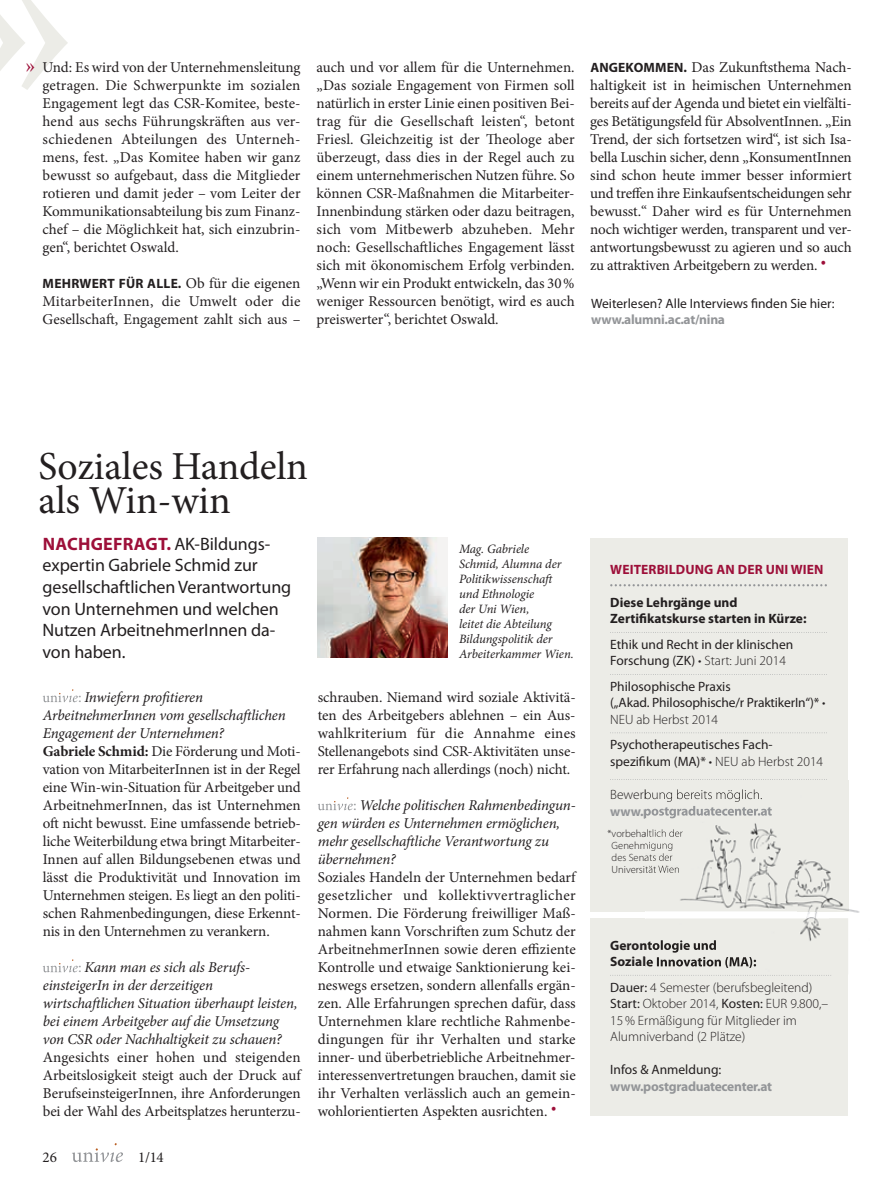
<style>
.page{position:relative;width:893px;height:1191px;background:#fff}
.page>*{position:absolute;margin:0;border:0;box-sizing:border-box;transform-origin:0 0}
.t1{font:39.75px/34px "Minion Pro";letter-spacing:-.005em;color:#231f20}
.t2{font:22.5px "Minion Pro";color:#9d0f39}
.t3{font:18px/21.6px "Myriad Pro";letter-spacing:-.005em;color:#231f20}
.t4{font:15px/18px "Minion Pro";letter-spacing:-.01em;color:#231f20;text-align:justify}
.t5{font:italic 15px/18px "Minion Pro";letter-spacing:-.01em;color:#231f20}
.t6{font:13.5px/16.5px "Myriad Pro";color:#231f20}
.t7{font:300 13.5px/16.5px "Myriad Pro";color:#231f20}
.t8{font:700 13.5px/16.5px "Myriad Pro";color:#231f20}
.t9{font:700 13.5px "Myriad Pro";letter-spacing:-.02em;color:#939598}
.t10{font:700 13.5px "Myriad Pro";letter-spacing:.02em;color:#231f20}
.t11{font:700 13.5px "Myriad Pro";letter-spacing:.01em;color:#9d0f39}
.t12{font:italic 12.75px/15px "Minion Pro";letter-spacing:-.01em;color:#231f20}
.t13{font:300 10.5px/12px "Myriad Pro";color:#231f20}
.s1{font-family:"Minion Pro";font-weight:400;font-size:15px}
.s2{font-family:"Myriad Pro";font-weight:700;font-size:13.5px}
.s3{font-weight:700;color:#9d0f39}
.s4{font-family:"Myriad Pro";font-size:13.5px;color:#939598}
.s5{font-style:italic}
.s6{font-weight:700}
.s7{font-family:"Myriad Pro";font-style:normal;font-size:13.5px;color:#939598}
.s8{font-weight:300}
.s9{font-weight:400}
</style>
<div class="page">
<svg style="left:72px;top:1143px;width:51px;height:19px"></svg>
<svg style="left:0;top:0;width:68px;height:90px"></svg>
<svg style="left:43px;top:689px;width:35px;height:13px"></svg>
<svg style="left:43px;top:959px;width:35px;height:13px"></svg>
<svg style="left:318px;top:797px;width:35px;height:13px"></svg>
<div style="left:590px;top:918px;width:258px;height:198px;background:#ecece7"></div>
<div style="left:590px;top:538px;width:258px;height:373px;background:#ecece7"></div>
<svg style="left:610px;top:584px;width:217px;height:2px"></svg>
<svg style="left:610px;top:632px;width:217px;height:1px"></svg>
<svg style="left:610px;top:674px;width:217px;height:1px"></svg>
<svg style="left:610px;top:732px;width:217px;height:1px"></svg>
<svg style="left:610px;top:779px;width:217px;height:1px"></svg>
<img style="left:317px;top:537px;width:130px;height:121px">
<img style="left:828px;top:780px;width:32px;height:133px">
<img style="left:797px;top:911px;width:31px;height:7px">
<img style="left:645px;top:918px;width:177px;height:48px">
<img style="left:645px;top:940px;width:72px;height:12px">
<img style="left:645px;top:956px;width:111px;height:12px">
<img style="left:645px;top:780px;width:203px;height:131px">
<img style="left:645px;top:789px;width:117px;height:13px">
<img style="left:645px;top:806px;width:127px;height:12px">
<img style="left:645px;top:829px;width:38px;height:8px">
<img style="left:645px;top:841px;width:28px;height:10px">
<img style="left:645px;top:853px;width:27px;height:8px">
<img style="left:645px;top:865px;width:34px;height:8px">
<h2 class="t2" style="left:26px;top:53px;width:12px">»</h2>
<p class="t4" style="left:43px;top:58px;width:260px">Und: Es wird von der Unternehmensleitung getragen. Die Schwerpunkte im sozialen Engagement legt das CSR-Komitee, beste&shy;hend aus sechs Führungskräften aus ver&shy;schiedenen Abteilungen des Unterneh&shy;mens, fest. „Das Komitee haben wir ganz bewusst so aufgebaut, dass die Mitglieder rotieren und damit jeder – vom Leiter der Kommunikationsabteilung bis zum Finanz&shy;chef – die Möglichkeit hat, sich einzubrin&shy;gen“, berichtet Oswald.</p>
<p class="t10" style="left:43px;top:275px;width:259px">MEHRWERT FÜR ALLE. <span class="s1">Ob für die eigenen</span></p>
<p class="t4" style="left:43px;top:292px;width:260px">MitarbeiterInnen, die Umwelt oder die<br>Gesellschaft, Engagement zahlt sich aus –</p>
<p class="t6" style="left:591px;top:295px;width:245px">Weiterlesen? Alle Interviews finden Sie hier:</p>
<p class="t4" style="left:317px;top:58px;width:260px">auch und vor allem für die Unternehmen. „Das soziale Engagement von Firmen soll natürlich in erster Linie einen positiven Bei&shy;trag für die Gesellschaft leisten“, betont Friesl. Gleichzeitig ist der Theologe aber überzeugt, dass dies in der Regel auch zu einem unternehmerischen Nutzen führe. So können CSR-Maßnahmen die Mitarbeiter-Innenbindung stärken oder dazu beitragen, sich vom Mitbewerb abzuheben. Mehr noch: Gesellschaftliches Engagement lässt sich mit ökonomischem Erfolg verbinden. „Wenn wir ein Produkt entwickeln, das 30 % weniger Ressourcen benötigt, wird es auch preiswerter“, berichtet Oswald.</p>
<p class="t4" style="left:590px;top:58px;width:263px"><span class="s2">ANGEKOMMEN.</span> Das Zukunftsthema Nach&shy;haltigkeit ist in heimischen Unternehmen bereits auf der Agenda und bietet ein vielfälti&shy;ges Betätigungsfeld für AbsolventInnen. „Ein Trend, der sich fortsetzen wird“, ist sich Isa&shy;bella Luschin sicher, denn „KonsumentInnen sind schon heute immer besser informiert und treffen ihre Einkaufsentscheidungen sehr bewusst.“ Daher wird es für Unternehmen noch wichtiger werden, transparent und ver&shy;antwortungsbewusst zu agieren und so auch zu attraktiven Arbeitgebern zu werden. <sup>•</sup></p>
<p class="t9" style="left:591px;top:311px;width:135px">www.alumni.ac.at/nina</p>
<h1 class="t1" style="left:38px;top:449px;width:271px">Soziales Handeln als Win-win</h1>
<p class="t3" style="left:43px;top:533px;width:250px"><span class="s3">NACHGEFRAGT.</span> AK-Bildungs&shy;expertin Gabriele Schmid zur gesellschaftlichen Verantwortung von Unternehmen und welchen<br>Nutzen ArbeitnehmerInnen da&shy;von haben.</p>
<p class="t12" style="left:459px;top:541px;width:116px">Mag. Gabriele<br>Schmid, Alumna der<br>Politikwissenschaft und Ethnologie<br>der Uni Wien,<br>leitet die Abteilung<br>Bildungspolitik der<br>Arbeiterkammer Wien.</p>
<p class="t4" style="left:43px;top:688px;width:260px;text-align:left;text-indent:36px"><span class="s4">:</span> <span class="s5">Inwiefern profitieren ArbeitnehmerInnen vom gesellschaftlichen Engagement der Unternehmen?<br></span><span class="s6">Gabriele Schmid:</span> Die Förderung und Moti&shy;vation von MitarbeiterInnen ist in der Regel eine Win-win-Situation für Arbeitgeber und ArbeitnehmerInnen, das ist Unternehmen oft nicht bewusst. Eine umfassende betrieb&shy;liche Weiterbildung etwa bringt Mitarbeiter-Innen auf allen Bildungsebenen etwas und lässt die Produktivität und Innovation im Unternehmen steigen. Es liegt an den politi&shy;schen Rahmenbedingungen, diese Erkennt&shy;nis in den Unternehmen zu verankern.</p>
<p class="t5" style="left:43px;top:958px;width:256px;text-indent:36px"><span class="s7">:</span> Kann man es sich als Berufs&shy;einsteigerIn in der derzeitigen wirtschaftlichen Situation überhaupt leisten, bei einem Arbeitgeber auf die Umsetzung von CSR oder Nachhaltigkeit zu schauen?</p>
<p class="t4" style="left:43px;top:1048px;width:260px">Angesichts einer hohen und steigenden Arbeitslosigkeit steigt auch der Druck auf BerufseinsteigerInnen, ihre Anforderungen bei der Wahl des Arbeitsplatzes herunterzu-</p>
<p class="t4" style="left:43px;top:1148px;width:16px">26</p>
<p class="t4" style="left:138px;top:1148px;width:27px">1/14</p>
<p class="t4" style="left:318px;top:688px;width:260px">schrauben. Niemand wird soziale Aktivitä&shy;ten des Arbeitgebers ablehnen – ein Aus&shy;wahlkriterium für die Annahme eines Stellenangebots sind CSR-Aktivitäten unse&shy;rer Erfahrung nach allerdings (noch) nicht.</p>
<p class="t5" style="left:318px;top:796px;width:259px;text-indent:36px"><span class="s7">:</span> Welche politischen Rahmenbedingun&shy;gen würden es Unternehmen ermöglichen, mehr gesellschaftliche Verantwortung zu übernehmen?</p>
<p class="t4" style="left:318px;top:868px;width:260px">Soziales Handeln der Unternehmen bedarf gesetzlicher und kollektivvertraglicher Normen. Die Förderung freiwilliger Maß&shy;nahmen kann Vorschriften zum Schutz der ArbeitnehmerInnen sowie deren effiziente Kontrolle und etwaige Sanktionierung kei&shy;neswegs ersetzen, sondern allenfalls ergän&shy;zen. Alle Erfahrungen sprechen dafür, dass Unternehmen klare rechtliche Rahmenbe&shy;dingungen für ihr Verhalten und starke inner- und überbetriebliche Arbeitnehmer&shy;interessenvertretungen brauchen, damit sie ihr Verhalten verlässlich auch an gemein&shy;wohlorientierten Aspekten ausrichten. <sup>•</sup></p>
<p class="t11" style="left:610px;top:560px;width:215px">WEITERBILDUNG AN DER UNI WIEN</p>
<p class="t8" style="left:610px;top:593px;width:198px">Diese Lehrgänge und<br>Zertifikatskurse starten in Kürze:</p>
<p class="t6" style="left:610px;top:636px;width:185px">Ethik und Recht in der klinischen<br>Forschung (ZK) <span class="s8">• Start: Juni 2014</span></p>
<p class="t6" style="left:610px;top:678px;width:217px">Philosophische Praxis<br>(„Akad. Philosophische/r PraktikerIn“)* <span class="s8">•<br>NEU ab Herbst 2014</span></p>
<p class="t6" style="left:610px;top:737px;width:214px">Psychotherapeutisches Fach&shy;spezifikum (MA)* <span class="s8">• NEU ab Herbst 2014</span></p>
<p class="t13" style="left:612px;top:839px;width:69px">Genehmigung des Senats der<br>Universität Wien</p>
<p class="t7" style="left:610px;top:979px;width:219px"><span class="s9">Dauer:</span> 4 Semester (berufsbegleitend)<br><span class="s9">Start:</span> Oktober 2014, <span class="s9">Kosten:</span> EUR 9.800,– 15 % Ermäßigung für Mitglieder im Alumniverband (2 Plätze)</p>
<p class="t6" style="left:610px;top:1061px;width:113px">Infos &amp; Anmeldung:</p>
<p class="t9" style="left:610px;top:1077px;width:163px">www.postgraduatecenter.at</p>
</div>
